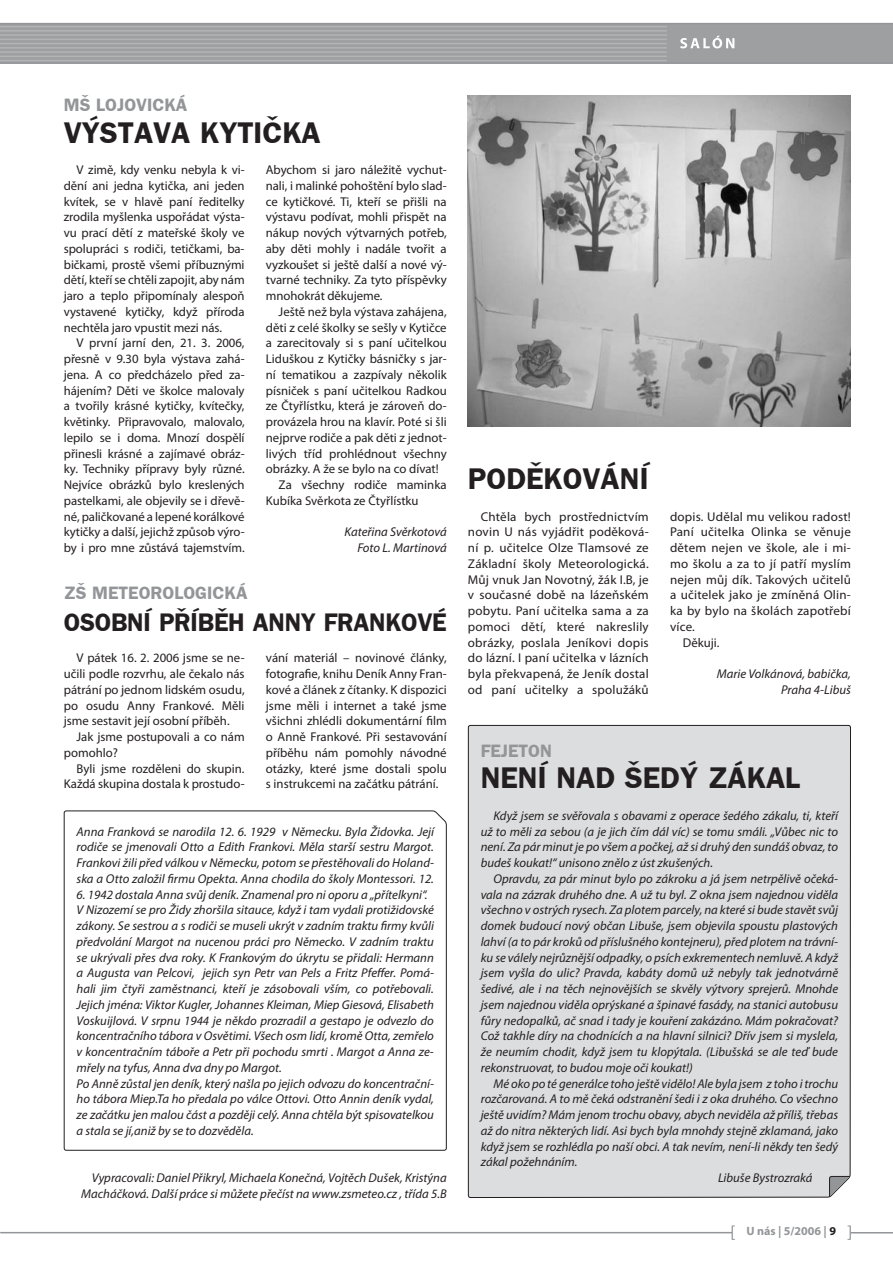
<style>
.page{position:relative;width:893px;height:1263px;background:#fff}
.page>*{position:absolute;margin:0;border:0;box-sizing:border-box;transform-origin:0 0}
.t1{font:700 30px "Frankfurt Gothic";color:#231f20}
.t2{font:700 25.5px "Frankfurt Gothic";letter-spacing:-.01em;color:#231f20}
.t3{font:700 18px "Frankfurt Gothic";color:#939598}
.t4{font:italic 12.75px/15.8px "Myriad Pro";color:#231f20;text-align:right}
.t5{font:12.75px/15.8px "Myriad Pro";color:#231f20;text-align:justify}
.t6{font:700 12px "Myriad Pro";color:#939598}
.s1{color:#231f20}
</style>
<div class="page">
<hr style="left:850px;top:1232px;width:42px;height:2px;background:#939598">
<hr style="left:1px;top:1232px;width:730px;height:1px;background:#939598">
<svg style="left:847px;top:1225px;width:3px;height:15px"></svg>
<svg style="left:731px;top:1225px;width:3px;height:15px"></svg>
<svg style="left:0;top:23px;width:892px;height:41px;background:#a1a3a6"></svg>
<div style="left:467px;top:725px;width:384px;height:473px;background:#dcddde"></div>
<svg style="left:828px;top:1176px;width:22px;height:22px"></svg>
<svg style="left:63px;top:810px;width:384px;height:341px"></svg>
<img style="left:468px;top:95px;width:382px;height:331px">
<h3 class="t3" style="left:64px;top:95px;width:125px">MŠ LOJOVICKÁ</h3>
<h1 class="t1" style="left:64px;top:115px;width:258px">VÝSTAVA KYTIČKA</h1>
<p class="t5" style="left:64px;top:163px;width:182px;text-indent:13px">V zimě, kdy venku nebyla k vi&shy;dění ani jedna kytička, ani jeden kvítek, se v hlavě paní ředitelky zrodila myšlenka uspořádat výsta&shy;vu prací dětí z mateřské školy ve spolupráci s rodiči, tetičkami, ba&shy;bičkami, prostě všemi příbuznými dětí, kteří se chtěli zapojit, aby nám jaro a teplo připomínaly alespoň vystavené kytičky, když příroda nechtěla jaro vpustit mezi nás.</p>
<p class="t5" style="left:64px;top:336px;width:182px;text-indent:13px">V první jarní den, 21. 3. 2006, přesně v 9.30 byla výstava zahá&shy;jena. A co předcházelo před za&shy;hájením? Děti ve školce malovaly a tvořily krásné kytičky, kvítečky, květinky. Připravovalo, malovalo, lepilo se i doma. Mnozí dospělí přinesli krásné a zajímavé obráz&shy;ky. Techniky přípravy byly různé.<br>Nejvíce obrázků bylo kreslených pastelkami, ale objevily se i dřevě&shy;né, paličkované a lepené korálkové kytičky a další, jejichž způsob výro&shy;by i pro mne zůstává tajemstvím.</p>
<p class="t5" style="left:266px;top:163px;width:182px">Abychom si jaro náležitě vychut&shy;nali, i malinké pohoštění bylo slad&shy;ce kytičkové. Ti, kteří se přišli na výstavu podívat, mohli přispět na nákup nových výtvarných potřeb, aby děti mohly i nadále tvořit a vyzkoušet si ještě další a nové vý&shy;tvarné techniky. Za tyto příspěvky mnohokrát děkujeme.</p>
<p class="t5" style="left:279px;top:305px;width:169px">Ještě než byla výstava zahájena,</p>
<p class="t5" style="left:266px;top:321px;width:182px">děti z celé školky se sešly v Kytičce</p>
<p class="t5" style="left:266px;top:337px;width:182px">a zarecitovaly si s paní učitelkou</p>
<p class="t5" style="left:266px;top:352px;width:182px">Liduškou z Kytičky básničky s jar-</p>
<p class="t5" style="left:266px;top:368px;width:182px">ní tematikou a zazpívaly několik</p>
<p class="t5" style="left:266px;top:384px;width:182px">písniček s paní učitelkou Radkou</p>
<p class="t5" style="left:266px;top:400px;width:182px">ze Čtyřlístku, která je zároveň do-</p>
<p class="t5" style="left:266px;top:415px;width:182px">provázela hrou na klavír. Poté si šli</p>
<p class="t5" style="left:266px;top:431px;width:182px">nejprve rodiče a pak děti z jednot-</p>
<p class="t5" style="left:266px;top:447px;width:182px">livých tříd prohlédnout všechny</p>
<p class="t5" style="left:266px;top:462px;width:174px">obrázky. A že se bylo na co dívat!</p>
<p class="t5" style="left:279px;top:478px;width:169px">Za všechny rodiče maminka</p>
<p class="t5" style="left:266px;top:494px;width:154px">Kubíka Svěrkota ze Čtyřlístku</p>
<p class="t4" style="left:344px;top:525px;width:104px">Kateřina Svěrkotová<br>Foto L. Martinová</p>
<h3 class="t3" style="left:64px;top:583px;width:185px">ZŠ METEOROLOGICKÁ</h3>
<h2 class="t2" style="left:64px;top:608px;width:384px">OSOBNÍ PŘÍBĚH ANNY FRANKOVÉ</h2>
<p class="t5" style="left:64px;top:651px;width:182px;text-indent:13px">V pátek 16. 2. 2006 jsme se ne&shy;učili podle rozvrhu, ale čekalo nás pátrání po jednom lidském osudu, po osudu Anny Frankové. Měli jsme sestavit její osobní příběh.</p>
<p class="t5" style="left:64px;top:730px;width:182px;text-indent:13px">Jak jsme postupovali a co nám pomohlo?</p>
<p class="t5" style="left:64px;top:762px;width:182px;text-align:right">Byli jsme rozděleni do skupin.<br>Každá skupina dostala k prostudo-</p>
<p class="t5" style="left:266px;top:651px;width:182px">vání materiál – novinové články, fotografie, knihu Deník Anny Fran&shy;kové a článek z čítanky. K dispozici jsme měli i internet a také jsme všichni zhlédli dokumentární film o Anně Frankové. Při sestavování příběhu nám pomohly návodné otázky, které jsme dostali spolu s instrukcemi na začátku pátrání.</p>
<p class="t4" style="left:77px;top:825px;width:359px;text-align:justify">Anna Franková se narodila 12. 6. 1929 v Německu. Byla Židovka. Její rodiče se jmenovali Otto a Edith Frankovi. Měla starší sestru Margot.<br>Frankovi žili před válkou v Německu, potom se přestěhovali do Holand&shy;ska a Otto založil firmu Opekta. Anna chodila do školy Montessori. 12.</p>
<p class="t4" style="left:77px;top:888px;width:359px;text-align:left">6. 1942 dostala Anna svůj deník. Znamenal pro ni oporu a „přítelkyni“.<br>V Nizozemí se pro Židy zhoršila sitauce, když i tam vydali protižidovské zákony. Se sestrou a s rodiči se museli ukrýt v zadním traktu firmy kvůli předvolání Margot na nucenou práci pro Německo. V zadním traktu se ukrývali přes dva roky. K Frankovým do úkrytu se přidali: Hermann a Augusta van Pelcovi, jejich syn Petr van Pels a Fritz Pfeffer. Pomá&shy;hali jim čtyři zaměstnanci, kteří je zásobovali vším, co potřebovali.<br>Jejich jména: Viktor Kugler, Johannes Kleiman, Miep Giesová, Elisabeth Voskuijlová. V srpnu 1944 je někdo prozradil a gestapo je odvezlo do koncentračního tábora v Osvětimi. Všech osm lidí, kromě Otta, zemřelo v koncentračním táboře a Petr při pochodu smrti . Margot a Anna ze&shy;mřely na tyfus, Anna dva dny po Margot.<br>Po Anně zůstal jen deník, který našla po jejich odvozu do koncentrační&shy;ho tábora Miep.Ta ho předala po válce Ottovi. Otto Annin deník vydal, ze začátku jen malou část a později celý. Anna chtěla být spisovatelkou a stala se jí,aniž by se to dozvěděla.</p>
<p class="t4" style="left:81px;top:1171px;width:367px">Vypracovali: Daniel Přikryl, Michaela Konečná, Vojtěch Dušek, Kristýna<br>Macháčková. Další práce si můžete přečíst na www.zsmeteo.cz , třída 5.B</p>
<h1 class="t1" style="left:468px;top:462px;width:182px">PODĚKOVÁNÍ</h1>
<p class="t5" style="left:468px;top:510px;width:182px;text-indent:13px">Chtěla bych prostřednictvím novin U nás vyjádřit poděková&shy;ní p. učitelce Olze Tlamsové ze Základní školy Meteorologická.<br>Můj vnuk Jan Novotný, žák I.B, je v současné době na lázeňském pobytu. Paní učitelka sama a za pomoci dětí, které nakreslily obrázky, poslala Jeníkovi dopis do lázní. I paní učitelka v lázních byla překvapená, že Jeník dostal od paní učitelky a spolužáků</p>
<p class="t5" style="left:670px;top:510px;width:182px">dopis. Udělal mu velikou radost!</p>
<p class="t5" style="left:670px;top:525px;width:182px">Paní učitelka Olinka se věnuje</p>
<p class="t5" style="left:670px;top:541px;width:182px">dětem nejen ve škole, ale i mi-</p>
<p class="t5" style="left:670px;top:557px;width:182px">mo školu a za to jí patří myslím</p>
<p class="t5" style="left:670px;top:573px;width:182px">nejen můj dík. Takových učitelů</p>
<p class="t5" style="left:670px;top:588px;width:182px">a učitelek jako je zmíněná Olin-</p>
<p class="t5" style="left:670px;top:604px;width:182px">ka by bylo na školách zapotřebí</p>
<p class="t5" style="left:670px;top:620px;width:26px">více.</p>
<p class="t5" style="left:682px;top:636px;width:38px">Děkuji.</p>
<p class="t4" style="left:716px;top:667px;width:135px">Marie Volkánová, babička,<br>Praha 4-Libuš</p>
<h3 class="t3" style="left:480px;top:740px;width:73px">FEJETON</h3>
<h1 class="t1" style="left:480px;top:761px;width:321px">NENÍ NAD ŠEDÝ ZÁKAL</h1>
<p class="t4" style="left:480px;top:809px;width:359px;text-align:justify;text-indent:13px">Když jsem se svěřovala s obavami z operace šedého zákalu, ti, kteří už to měli za sebou (a je jich čím dál víc) se tomu smáli. „Vůbec nic to není. Za pár minut je po všem a počkej, až si druhý den sundáš obvaz, to budeš koukat!“ unisono znělo z úst zkušených.</p>
<p class="t4" style="left:480px;top:872px;width:359px;text-align:justify;text-indent:13px">Opravdu, za pár minut bylo po zákroku a já jsem netrpělivě očeká&shy;vala na zázrak druhého dne. A už tu byl. Z okna jsem najednou viděla všechno v ostrých rysech. Za plotem parcely, na které si bude stavět svůj domek budoucí nový občan Libuše, jsem objevila spoustu plastových lahví (a to pár kroků od příslušného kontejneru), před plotem na trávní&shy;ku se válely nejrůznější odpadky, o psích exkrementech nemluvě. A když jsem vyšla do ulic? Pravda, kabáty domů už nebyly tak jednotvárně šedivé, ale i na těch nejnovějších se skvěly výtvory sprejerů. Mnohde jsem najednou viděla oprýskané a špinavé fasády, na stanici autobusu fůry nedopalků, ač snad i tady je kouření zakázáno. Mám pokračovat?<br>Což takhle díry na chodnících a na hlavní silnici? Dřív jsem si myslela, že neumím chodit, když jsem tu klopýtala. (Libušská se ale teď bude rekonstruovat, to budou moje oči koukat!)</p>
<p class="t4" style="left:493px;top:1077px;width:346px">Mé oko po té generálce toho ještě vidělo! Ale byla jsem z toho i trochu</p>
<p class="t4" style="left:480px;top:1092px;width:359px">rozčarovaná. A to mě čeká odstranění šedi i z oka druhého. Co všechno</p>
<p class="t4" style="left:480px;top:1108px;width:359px">ještě uvidím? Mám jenom trochu obavy, abych neviděla až příliš, třebas</p>
<p class="t4" style="left:480px;top:1124px;width:359px">až do nitra některých lidí. Asi bych byla mnohdy stejně zklamaná, jako</p>
<p class="t4" style="left:480px;top:1140px;width:359px">když jsem se rozhlédla po naší obci. A tak nevím, není-li někdy ten šedý</p>
<p class="t4" style="left:480px;top:1155px;width:98px">zákal požehnáním.</p>
<p class="t4" style="left:718px;top:1171px;width:96px">Libuše Bystrozraká</p>
<p class="t6" style="left:746px;top:1227px;width:91px">U nás | 5/2006 | <span class="s1">9</span></p>
<p class="t6" style="left:743px;top:1229px;width:98px">U nás | 5/2006 | <span class="s1">13</span></p>
</div>
